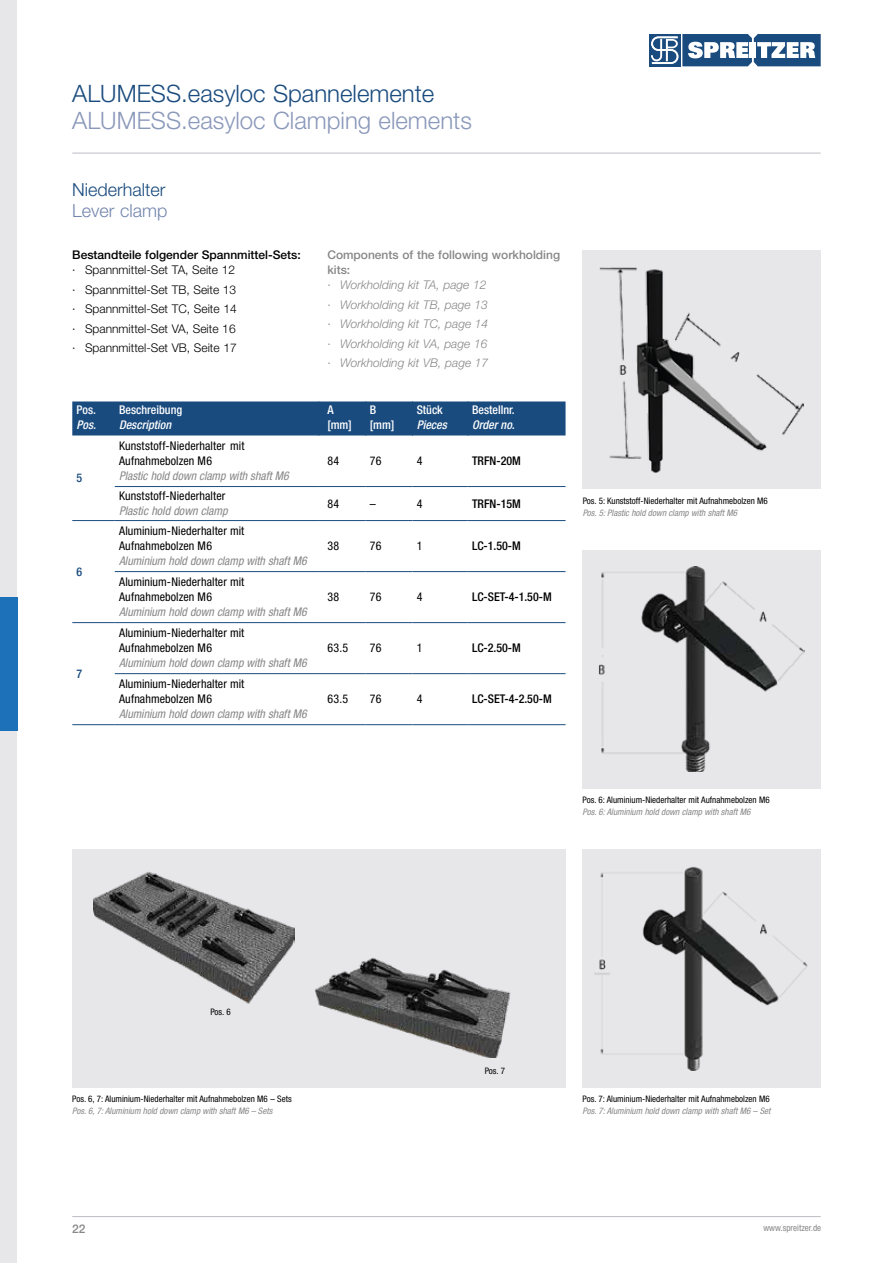
<style>
.page{position:relative;width:893px;height:1263px;background:#fff}
.page>*{position:absolute;margin:0;border:0;box-sizing:border-box;transform-origin:0 0}
.t1{font:300 24px "Helvetica Neue LT Std";color:#8a98ba}
.t2{font:300 24px "Helvetica Neue LT Std";color:#1a4b7e}
.t3{font:300 18px "Helvetica Neue LT Std";color:#1a4b7e}
.t4{font:300 18px "Helvetica Neue LT Std";color:#7486ad}
.t5{font:condensed 12px/15px "Helvetica Neue LT Std";letter-spacing:.01em;color:#000}
.t6{font:italic condensed 12px "Helvetica Neue LT Std";color:#878787}
.t7{font:300 12px/19.5px "Helvetica Neue LT Std";color:#000}
.t8{font:italic 300 12px/19.5px "Helvetica Neue LT Std";color:#878787;text-align:justify}
.t9{font:500 12px/15px "Helvetica Neue LT Std";color:#878787}
.t10{font:500 condensed 12px "Helvetica Neue LT Std";color:#000}
.t11{font:500 condensed 12px/15px "Helvetica Neue LT Std";color:#fff}
.t12{font:500 12px "Helvetica Neue LT Std";color:#000}
.t13{font:italic 500 condensed 12px "Helvetica Neue LT Std";color:#fff}
.t14{font:500 condensed 12px "Helvetica Neue LT Std";color:#1a4b7e}
.t15{font:condensed 9px "Helvetica Neue LT Std";color:#000}
.t16{font:italic condensed 9px "Helvetica Neue LT Std";color:#878787}
.t17{font:condensed 9px "Helvetica Neue LT Std";color:#878787}
.s1{font-weight:300}
.s2{font-weight:300;font-style:italic}
.s3{font-style:normal}
</style>
<div class="page">
<hr style="left:72px;top:153px;width:749px;height:1px;background:#bdbec4">
<hr style="left:72px;top:1216px;width:749px;height:1px;background:#bdbec4">
<div style="left:0;top:0;width:17px;height:1263px;background:#e7e7ea"></div>
<div style="left:649px;top:34px;width:32px;height:32px;background:#1a4b7e"></div>
<svg style="left:651px;top:34px;width:170px;height:32px"></svg>
<div style="left:72px;top:849px;width:494px;height:238px;background:#e7e7ea"></div>
<div style="left:583px;top:849px;width:238px;height:238px;background:#e7e7ea"></div>
<img style="left:594px;top:866px;width:214px;height:204px">
<img style="left:93px;top:871px;width:202px;height:133px">
<div style="left:583px;top:251px;width:238px;height:238px;background:#e7e7ea"></div>
<img style="left:600px;top:268px;width:204px;height:204px">
<div style="left:583px;top:550px;width:238px;height:238px;background:#e7e7ea"></div>
<img style="left:599px;top:567px;width:206px;height:204px">
<img style="left:314px;top:958px;width:197px;height:100px">
<div style="left:72px;top:401px;width:494px;height:34px;background:#1a4b7e"></div>
<hr style="left:412px;top:401px;width:1px;height:34px;background:#1a4b7e">
<hr style="left:467px;top:401px;width:1px;height:34px;background:#1a4b7e">
<hr style="left:319px;top:401px;width:1px;height:34px;background:#1a4b7e">
<hr style="left:365px;top:401px;width:1px;height:34px;background:#1a4b7e">
<hr style="left:115px;top:486px;width:204px;height:1px;background:#1a4b7e">
<hr style="left:319px;top:486px;width:47px;height:1px;background:#1a4b7e">
<hr style="left:366px;top:486px;width:46px;height:1px;background:#1a4b7e">
<hr style="left:412px;top:486px;width:56px;height:1px;background:#1a4b7e">
<hr style="left:468px;top:486px;width:98px;height:1px;background:#1a4b7e">
<hr style="left:115px;top:520px;width:204px;height:1px;background:#1a4b7e">
<hr style="left:319px;top:520px;width:47px;height:1px;background:#1a4b7e">
<hr style="left:366px;top:520px;width:46px;height:1px;background:#1a4b7e">
<hr style="left:412px;top:520px;width:56px;height:1px;background:#1a4b7e">
<hr style="left:468px;top:520px;width:98px;height:1px;background:#1a4b7e">
<hr style="left:115px;top:571px;width:204px;height:1px;background:#1a4b7e">
<hr style="left:319px;top:571px;width:47px;height:1px;background:#1a4b7e">
<hr style="left:366px;top:571px;width:46px;height:1px;background:#1a4b7e">
<hr style="left:412px;top:571px;width:56px;height:1px;background:#1a4b7e">
<hr style="left:468px;top:571px;width:98px;height:1px;background:#1a4b7e">
<hr style="left:115px;top:622px;width:204px;height:1px;background:#1a4b7e">
<hr style="left:319px;top:622px;width:47px;height:1px;background:#1a4b7e">
<hr style="left:366px;top:622px;width:46px;height:1px;background:#1a4b7e">
<hr style="left:412px;top:622px;width:56px;height:1px;background:#1a4b7e">
<hr style="left:468px;top:622px;width:98px;height:1px;background:#1a4b7e">
<hr style="left:115px;top:673px;width:204px;height:1px;background:#1a4b7e">
<hr style="left:319px;top:673px;width:47px;height:1px;background:#1a4b7e">
<hr style="left:366px;top:673px;width:46px;height:1px;background:#1a4b7e">
<hr style="left:412px;top:673px;width:56px;height:1px;background:#1a4b7e">
<hr style="left:468px;top:673px;width:98px;height:1px;background:#1a4b7e">
<hr style="left:115px;top:724px;width:204px;height:1px;background:#1a4b7e">
<hr style="left:319px;top:724px;width:47px;height:1px;background:#1a4b7e">
<hr style="left:366px;top:724px;width:46px;height:1px;background:#1a4b7e">
<hr style="left:412px;top:724px;width:56px;height:1px;background:#1a4b7e">
<hr style="left:468px;top:724px;width:98px;height:1px;background:#1a4b7e">
<hr style="left:72px;top:520px;width:43px;height:1px;background:#1a4b7e">
<hr style="left:72px;top:622px;width:43px;height:1px;background:#1a4b7e">
<hr style="left:72px;top:724px;width:43px;height:1px;background:#1a4b7e">
<div style="left:0;top:598px;width:17px;height:133px;background:#1d71b8"></div>
<h1 class="t2" style="left:72px;top:79px;width:364px">ALUMESS.easyloc Spannelemente</h1>
<h1 class="t1" style="left:72px;top:106px;width:401px">ALUMESS.easyloc Clamping elements</h1>
<h2 class="t3" style="left:72px;top:178px;width:95px">Niederhalter</h2>
<h2 class="t4" style="left:72px;top:199px;width:97px">Lever clamp</h2>
<p class="t12" style="left:72px;top:248px;width:230px">Bestandteile folgender Spannmittel-Sets:</p>
<p class="t7" style="left:72px;top:260px;width:166px">· Spannmittel-Set TA, Seite 12 · Spannmittel-Set TB, Seite 13 · Spannmittel-Set TC, Seite 14 · Spannmittel-Set VA, Seite 16 · Spannmittel-Set VB, Seite 17</p>
<p class="t11" style="left:77px;top:402px;width:21px">Pos.</p>
<p class="t13" style="left:77px;top:418px;width:21px">Pos.</p>
<p class="t14" style="left:77px;top:471px;width:7px">5</p>
<p class="t14" style="left:77px;top:564px;width:7px">6</p>
<p class="t14" style="left:77px;top:666px;width:7px">7</p>
<p class="t11" style="left:119px;top:402px;width:65px">Beschreibung</p>
<p class="t13" style="left:119px;top:418px;width:54px">Description</p>
<p class="t5" style="left:119px;top:438px;width:127px">Kunststoff-Niederhalter mit<br>Aufnahmebolzen M6</p>
<p class="t6" style="left:119px;top:469px;width:171px">Plastic hold down clamp with shaft M6</p>
<p class="t5" style="left:119px;top:488px;width:108px">Kunststoff-Niederhalter</p>
<p class="t6" style="left:119px;top:504px;width:110px">Plastic hold down clamp</p>
<p class="t5" style="left:119px;top:523px;width:127px">Aluminium-Niederhalter mit<br>Aufnahmebolzen M6</p>
<p class="t6" style="left:119px;top:554px;width:189px">Aluminium hold down clamp with shaft M6</p>
<p class="t5" style="left:119px;top:574px;width:127px">Aluminium-Niederhalter mit<br>Aufnahmebolzen M6</p>
<p class="t6" style="left:119px;top:605px;width:189px">Aluminium hold down clamp with shaft M6</p>
<p class="t5" style="left:119px;top:626px;width:127px">Aluminium-Niederhalter mit<br>Aufnahmebolzen M6</p>
<p class="t6" style="left:119px;top:656px;width:189px">Aluminium hold down clamp with shaft M6</p>
<p class="t5" style="left:119px;top:677px;width:127px">Aluminium-Niederhalter mit<br>Aufnahmebolzen M6</p>
<p class="t6" style="left:119px;top:707px;width:189px">Aluminium hold down clamp with shaft M6</p>
<p class="t9" style="left:327px;top:248px;width:234px">Components of the following workholding kits:<br><span class="s1">·</span> <span class="s2">Workholding kit TA, page 12</span></p>
<p class="t8" style="left:327px;top:295px;width:162px"><span class="s3">·</span> Workholding kit TB, page 13 <span class="s3">·</span> Workholding kit TC, page 14 <span class="s3">·</span> Workholding kit VA, page 16 <span class="s3">·</span> Workholding kit VB, page 17</p>
<p class="t11" style="left:327px;top:402px;width:26px">A [mm]</p>
<p class="t11" style="left:370px;top:402px;width:26px">B [mm]</p>
<p class="t11" style="left:417px;top:402px;width:28px">Stück</p>
<p class="t13" style="left:417px;top:418px;width:32px">Pieces</p>
<p class="t11" style="left:472px;top:402px;width:44px">Bestellnr.</p>
<p class="t13" style="left:472px;top:418px;width:44px">Order no.</p>
<p class="t5" style="left:327px;top:453px;width:13px">84</p>
<p class="t5" style="left:370px;top:453px;width:13px">76</p>
<p class="t5" style="left:417px;top:453px;width:7px">4</p>
<p class="t10" style="left:472px;top:454px;width:50px">TRFN-20M</p>
<p class="t5" style="left:327px;top:496px;width:13px">84</p>
<p class="t5" style="left:370px;top:496px;width:7px">–</p>
<p class="t5" style="left:417px;top:496px;width:7px">4</p>
<p class="t10" style="left:472px;top:496px;width:50px">TRFN-15M</p>
<p class="t5" style="left:327px;top:538px;width:13px">38</p>
<p class="t5" style="left:370px;top:538px;width:13px">76</p>
<p class="t5" style="left:417px;top:538px;width:7px">1</p>
<p class="t10" style="left:472px;top:539px;width:50px">LC-1.50-M</p>
<p class="t5" style="left:327px;top:589px;width:13px">38</p>
<p class="t5" style="left:370px;top:589px;width:13px">76</p>
<p class="t5" style="left:417px;top:589px;width:7px">4</p>
<p class="t10" style="left:472px;top:590px;width:81px">LC-SET-4-1.50-M</p>
<p class="t5" style="left:327px;top:641px;width:22px">63.5</p>
<p class="t5" style="left:370px;top:641px;width:13px">76</p>
<p class="t5" style="left:417px;top:641px;width:7px">1</p>
<p class="t10" style="left:472px;top:641px;width:50px">LC-2.50-M</p>
<p class="t5" style="left:327px;top:692px;width:22px">63.5</p>
<p class="t5" style="left:370px;top:692px;width:13px">76</p>
<p class="t5" style="left:417px;top:692px;width:7px">4</p>
<p class="t10" style="left:472px;top:692px;width:81px">LC-SET-4-2.50-M</p>
<p class="t15" style="left:583px;top:496px;width:187px">Pos. 5: Kunststoff-Niederhalter mit Aufnahmebolzen M6</p>
<p class="t16" style="left:583px;top:508px;width:156px">Pos. 5: Plastic hold down clamp with shaft M6</p>
<p class="t15" style="left:583px;top:795px;width:189px">Pos. 6: Aluminium-Niederhalter mit Aufnahmebolzen M6</p>
<p class="t16" style="left:583px;top:807px;width:169px">Pos. 6: Aluminium hold down clamp with shaft M6</p>
<p class="t15" style="left:210px;top:1006px;width:22px">Pos. 6</p>
<p class="t15" style="left:72px;top:1094px;width:221px">Pos. 6, 7: Aluminium-Niederhalter mit Aufnahmebolzen M6 – Sets</p>
<p class="t16" style="left:72px;top:1106px;width:202px">Pos. 6, 7: Aluminium hold down clamp with shaft M6 – Sets</p>
<p class="t15" style="left:485px;top:1065px;width:22px">Pos. 7</p>
<p class="t15" style="left:583px;top:1094px;width:189px">Pos. 7: Aluminium-Niederhalter mit Aufnahmebolzen M6</p>
<p class="t16" style="left:583px;top:1106px;width:189px">Pos. 7: Aluminium hold down clamp with shaft M6 – Set</p>
<p class="t9" style="left:72px;top:1221px;width:15px">22</p>
<p class="t17" style="left:763px;top:1222px;width:59px">www.spreitzer.de</p>
</div>
